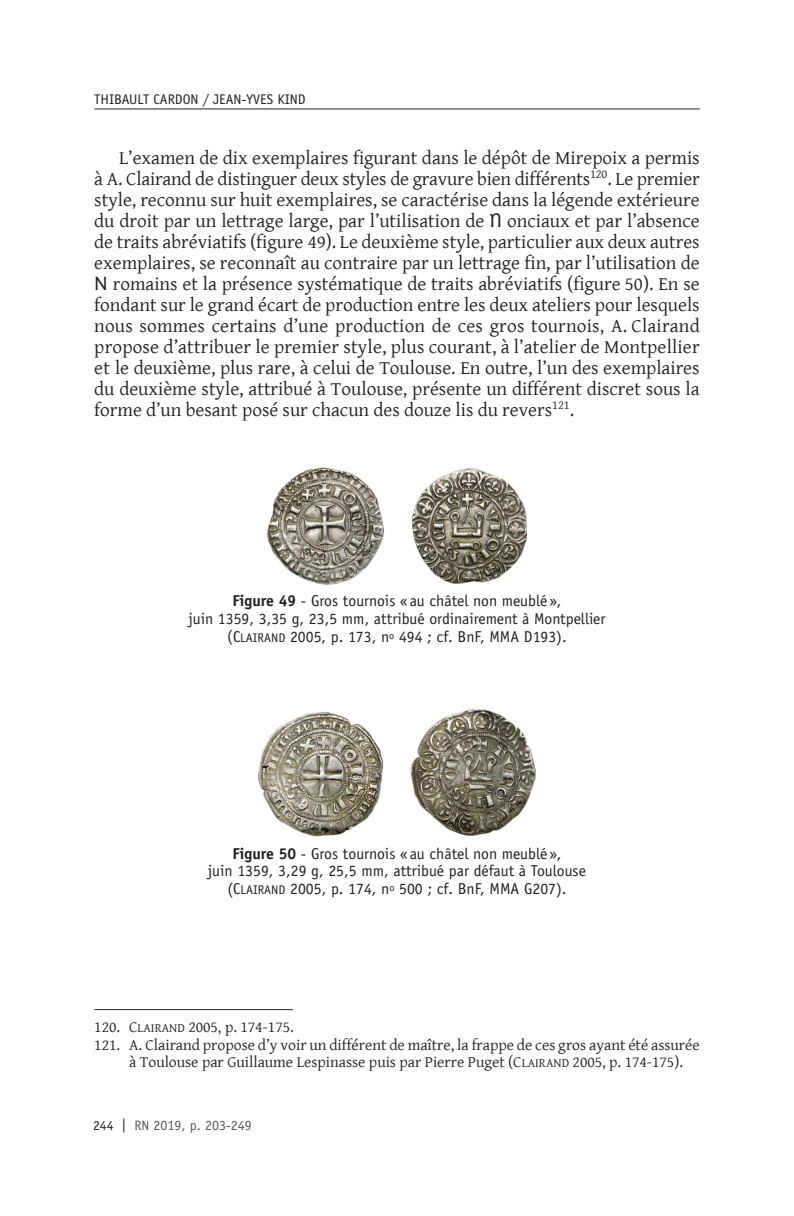
<style>
.page{position:relative;width:794px;height:1216px;background:#fff}
.page>*{position:absolute;margin:0;border:0;box-sizing:border-box;transform-origin:0 0}
.t1{font:19.25px/21px "Gentium Basic";color:#231f20;text-align:justify}
.t2{font:15.75px/17.5px "Officina Sans";color:#231f20;text-align:center}
.t3{font:15.75px "Gentium Basic";color:#231f20}
.t4{font:14px "Officina Sans";color:#231f20}
.t5{font:14px "Officina Sans";color:#57585a}
.s1{font-family:"Athena Ruby"}
.s2{font-weight:700}
.s3{font-family:"Officina Sans Book SC800"}
.s4{font-family:"Officina Sans Book SC800";font-size:12.6px}
.s5{font-family:"Gentium Basic SC800"}
.s6{font-family:"Gentium Basic SC800";font-size:12.6px}
.s7{font-size:13.65px;color:#231f20}
.s8{color:#231f20}
.s9{font-size:13.65px}
</style>
<div class="page">
<hr style="left:94px;top:108px;width:605px;height:1px;background:#231f20">
<img style="left:267px;top:467px;width:117px;height:117px">
<img style="left:412px;top:468px;width:115px;height:116px">
<img style="left:258px;top:711px;width:125px;height:125px">
<img style="left:410px;top:708px;width:126px;height:128px">
<hr style="left:94px;top:1009px;width:199px;height:1px;background:#231f20">
<p class="t4" style="left:94px;top:91px;width:213px">THIBAULT CARDON / JEAN-YVES KIND</p>
<p class="t1" style="left:94px;top:146px;width:607px;text-indent:25px">L’examen de dix exemplaires figurant dans le dépôt de Mirepoix a permis à A. Clairand de distinguer deux styles de gravure bien différents<sup>120</sup>. Le premier style, reconnu sur huit exemplaires, se caractérise dans la légende extérieure du droit par un lettrage large, par l’utilisation de <span class="s1">N</span> onciaux et par l’absence de traits abréviatifs (figure 49). Le deuxième style, particulier aux deux autres exemplaires, se reconnaît au contraire par un lettrage fin, par l’utilisation de <span class="s1">N</span> romains et la présence systématique de traits abréviatifs (figure 50). En se fondant sur le grand écart de production entre les deux ateliers pour lesquels nous sommes certains d’une production de ces gros tournois, A. Clairand propose d’attribuer le premier style, plus courant, à l’atelier de Montpellier et le deuxième, plus rare, à celui de Toulouse. En outre, l’un des exemplaires du deuxième style, attribué à Toulouse, présente un différent discret sous la forme d’un besant posé sur chacun des douze lis du revers<sup>121</sup>.</p>
<p class="t2" style="left:188px;top:592px;width:418px"><span class="s2">Figure 49</span> - Gros tournois « au châtel non meublé »,<br>juin 1359, 3,35 g, 23,5 mm, attribué ordinairement à Montpellier (<span class="s3">C</span><span class="s4">LAIRAND</span> 2005, p. 173, n<sup>o</sup> 494 ; cf. BnF, MMA D193).</p>
<p class="t2" style="left:208px;top:844px;width:379px"><span class="s2">Figure 50</span> - Gros tournois « au châtel non meublé »,<br>juin 1359, 3,29 g, 25,5 mm, attribué par défaut à Toulouse (<span class="s3">C</span><span class="s4">LAIRAND</span> 2005, p. 174, n<sup>o</sup> 500 ; cf. BnF, MMA G207).</p>
<p class="t3" style="left:94px;top:1015px;width:201px">120. <span class="s5">C</span><span class="s6">LAIRAND</span> 2005, p. 174-175.</p>
<p class="t3" style="left:94px;top:1032px;width:607px">121. A. Clairand propose d’y voir un différent de maître, la frappe de ces gros ayant été assurée</p>
<p class="t3" style="left:129px;top:1050px;width:555px">à Toulouse par Guillaume Lespinasse puis par Pierre Puget (<span class="s5">C</span><span class="s6">LAIRAND</span> 2005, p. 174-175).</p>
<p class="t5" style="left:93px;top:1116px;width:160px"><span class="s7">244</span> <span class="s8">|</span> <span class="s9">RN</span> 2019, p. 203-249</p>
</div>
